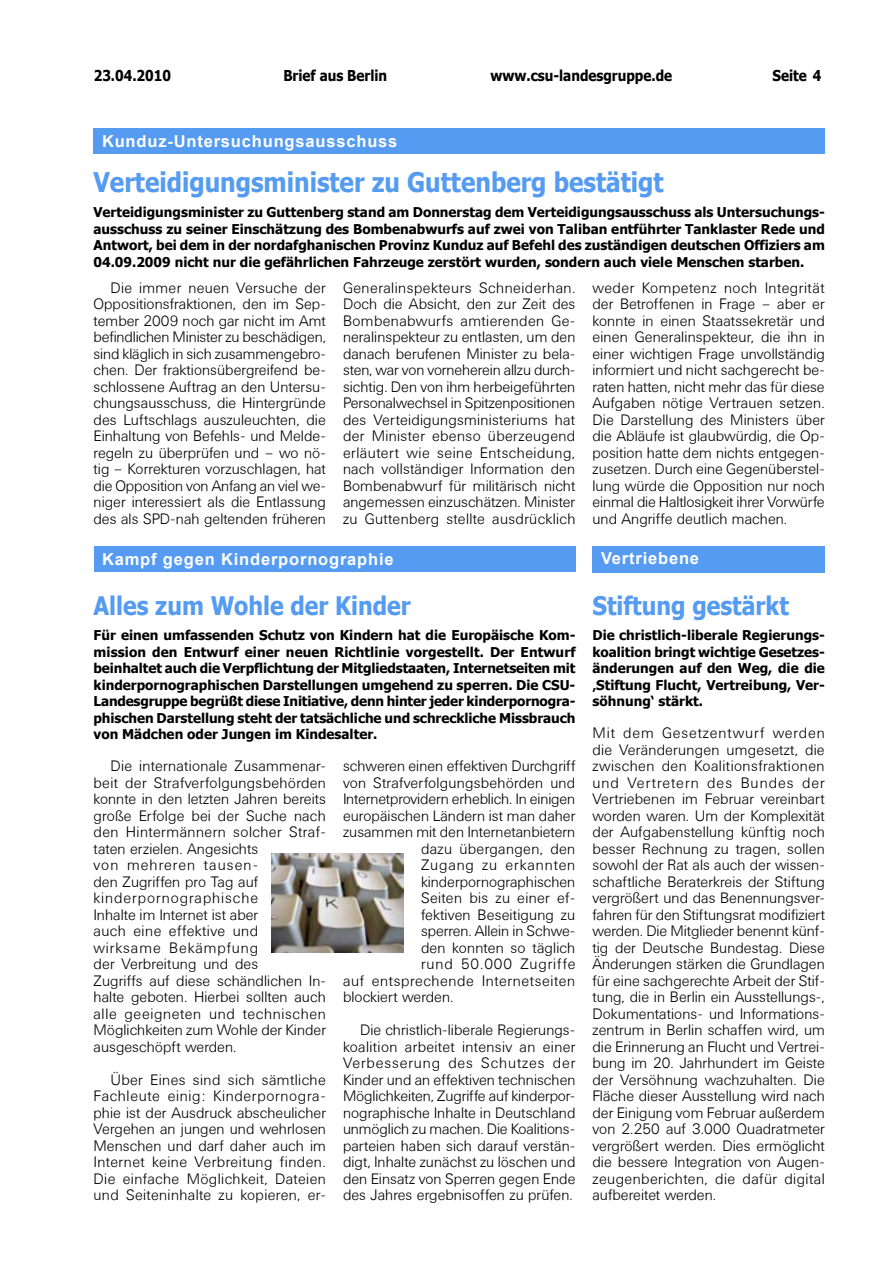
<style>
.page{position:relative;width:893px;height:1263px;background:#fff}
.page>*{position:absolute;margin:0;border:0;box-sizing:border-box;transform-origin:0 0}
.t1{font:700 27px "Tahoma";color:#559bf2;scale:.9 1}
.t2{font:700 25.5px "Tahoma";color:#559bf2;scale:.9 1}
.t3{font:700 16.5px "Arial";letter-spacing:.05em;color:#fff}
.t4{font:300 15px/16.5px "Univers BSK";letter-spacing:.005em;color:#000;text-align:justify}
.t5{font:700 15px "Tahoma";color:#000;scale:.9 1}
.t6{font:300 15px "Univers BSK";letter-spacing:.055em;color:#000}
.t7{font:300 15px "Univers BSK";letter-spacing:.035em;color:#000}
.t8{font:700 13.5px/16.5px "Tahoma";color:#000;text-align:justify}
</style>
<div class="page">
<div style="left:93px;top:129px;width:732px;height:25px;background:#559bf2"></div>
<div style="left:94px;top:547px;width:481px;height:25px;background:#559bf2"></div>
<div style="left:592px;top:546px;width:233px;height:27px;background:#559bf2"></div>
<img style="left:271px;top:854px;width:132px;height:99px">
<p class="t5" style="left:94px;top:65px;width:87px">23.04.2010</p>
<p class="t5" style="left:283px;top:65px;width:117px">Brief aus Berlin</p>
<p class="t5" style="left:490px;top:65px;width:203px">www.csu-landesgruppe.de</p>
<p class="t5" style="left:772px;top:65px;width:40px">Seite</p>
<p class="t3" style="left:102px;top:130px;width:297px">Kunduz-Untersuchungsausschuss</p>
<h1 class="t1" style="left:94px;top:164px;width:635px">Verteidigungsminister zu Guttenberg bestätigt</h1>
<p class="t8" style="left:94px;top:203px;width:733px">Verteidigungsminister zu Guttenberg stand am Donnerstag dem Verteidigungsausschuss als Untersuchungs&shy;ausschuss zu seiner Einschätzung des Bombenabwurfs auf zwei von Taliban entführter Tanklaster Rede und Antwort, bei dem in der nordafghanischen Provinz Kunduz auf Befehl des zuständigen deutschen Offiziers am 04.09.2009 nicht nur die gefährlichen Fahrzeuge zerstört wurden, sondern auch viele Menschen starben.</p>
<p class="t4" style="left:94px;top:279px;width:234px;text-indent:17px">Die immer neuen Versuche der Oppositionsfraktionen, den im Sep&shy;tember 2009 noch gar nicht im Amt befindlichen Minister zu beschädigen, sind kläglich in sich zusammengebro&shy;chen. Der fraktionsübergreifend be&shy;schlossene Auftrag an den Untersu&shy;chungsausschuss, die Hintergründe des Luftschlags auszuleuchten, die Einhaltung von Befehls- und Melde&shy;regeln zu überprüfen und – wo nö&shy;tig – Korrekturen vorzuschlagen, hat die Opposition von Anfang an viel we&shy;niger interessiert als die Entlassung des als SPD-nah geltenden früheren</p>
<p class="t4" style="left:343px;top:279px;width:234px">Generalinspekteurs Schneiderhan.<br>Doch die Absicht, den zur Zeit des Bombenabwurfs amtierenden Ge&shy;neralinspekteur zu entlasten, um den danach berufenen Minister zu bela&shy;sten, war von vorneherein allzu durch&shy;sichtig. Den von ihm herbeigeführten Personalwechsel in Spitzenpositionen des Verteidigungsministeriums hat der Minister ebenso überzeugend erläutert wie seine Entscheidung, nach vollständiger Information den Bombenabwurf für militärisch nicht angemessen einzuschätzen. Minister zu Guttenberg stellte ausdrücklich</p>
<p class="t4" style="left:592px;top:279px;width:234px">weder Kompetenz noch Integrität der Betroffenen in Frage – aber er konnte in einen Staatssekretär und einen Generalinspekteur, die ihn in einer wichtigen Frage unvollständig informiert und nicht sachgerecht be&shy;raten hatten, nicht mehr das für diese Aufgaben nötige Vertrauen setzen.<br>Die Darstellung des Ministers über die Abläufe ist glaubwürdig, die Op&shy;position hatte dem nichts entgegen&shy;zusetzen. Durch eine Gegenüberstel&shy;lung würde die Opposition nur noch einmal die Haltlosigkeit ihrer Vorwürfe und Angriffe deutlich machen.</p>
<p class="t3" style="left:102px;top:548px;width:293px">Kampf gegen Kinderpornographie</p>
<h2 class="t2" style="left:94px;top:588px;width:354px">Alles zum Wohle der Kinder</h2>
<p class="t8" style="left:94px;top:626px;width:483px">Für einen umfassenden Schutz von Kindern hat die Europäische Kom&shy;mission den Entwurf einer neuen Richtlinie vorgestellt. Der Entwurf beinhaltet auch die Verpflichtung der Mitgliedstaaten, Internetseiten mit kinderpornographischen Darstellungen umgehend zu sperren. Die CSU-Landesgruppe begrüßt diese Initiative, denn hinter jeder kinderpornogra&shy;phischen Darstellung steht der tatsächliche und schreckliche Missbrauch von Mädchen oder Jungen im Kindesalter.</p>
<p class="t4" style="left:94px;top:758px;width:234px;text-align:left;text-indent:17px">Die internationale Zusammenar&shy;beit der Strafverfolgungsbehörden konnte in den letzten Jahren bereits große Erfolge bei der Suche nach den Hintermännern solcher Straf&shy;taten erzielen. Angesichts<br>von mehreren tausen-<br>den Zugriffen pro Tag auf kinderpornographische<br>Inhalte im Internet ist aber<br>auch eine effektive und wirksame Bekämpfung<br>der Verbreitung und des<br>Zugriffs auf diese schändlichen In&shy;halte geboten. Hierbei sollten auch alle geeigneten und technischen<br>Möglichkeiten zum Wohle der Kinder ausgeschöpft werden.</p>
<p class="t4" style="left:94px;top:1071px;width:234px;text-indent:17px">Über Eines sind sich sämtliche Fachleute einig: Kinderpornogra&shy;phie ist der Ausdruck abscheulicher Vergehen an jungen und wehrlosen Menschen und darf daher auch im Internet keine Verbreitung finden.<br>Die einfache Möglichkeit, Dateien und Seiteninhalte zu kopieren, er-</p>
<p class="t4" style="left:343px;top:758px;width:234px">schweren einen effektiven Durchgriff</p>
<p class="t4" style="left:343px;top:774px;width:234px">von Strafverfolgungsbehörden und</p>
<p class="t4" style="left:343px;top:791px;width:234px">Internetprovidern erheblich. In einigen</p>
<p class="t4" style="left:343px;top:807px;width:234px">europäischen Ländern ist man daher</p>
<p class="t4" style="left:343px;top:824px;width:234px">zusammen mit den Internetanbietern</p>
<p class="t4" style="left:421px;top:840px;width:156px">dazu übergangen, den</p>
<p class="t6" style="left:421px;top:857px;width:156px">Zugang zu erkannten</p>
<p class="t4" style="left:421px;top:873px;width:156px">kinderpornographischen</p>
<p class="t4" style="left:421px;top:890px;width:156px">Seiten bis zu einer ef-</p>
<p class="t4" style="left:421px;top:906px;width:156px">fektiven Beseitigung zu</p>
<p class="t4" style="left:421px;top:923px;width:156px">sperren. Allein in Schwe-</p>
<p class="t4" style="left:421px;top:939px;width:156px">den konnten so täglich</p>
<p class="t6" style="left:421px;top:956px;width:156px">rund 50.000 Zugriffe</p>
<p class="t7" style="left:343px;top:972px;width:234px">auf entsprechende Internetseiten</p>
<p class="t4" style="left:343px;top:989px;width:112px">blockiert werden.</p>
<p class="t4" style="left:343px;top:1022px;width:234px;text-indent:17px">Die christlich-liberale Regierungs&shy;koalition arbeitet intensiv an einer Verbesserung des Schutzes der Kinder und an effektiven technischen Möglichkeiten, Zugriffe auf kinderpor&shy;nographische Inhalte in Deutschland unmöglich zu machen. Die Koalitions&shy;parteien haben sich darauf verstän&shy;digt, Inhalte zunächst zu löschen und den Einsatz von Sperren gegen Ende des Jahres ergebnisoffen zu prüfen.</p>
<p class="t3" style="left:601px;top:548px;width:100px">Vertriebene</p>
<h2 class="t2" style="left:592px;top:588px;width:220px">Stiftung gestärkt</h2>
<p class="t8" style="left:592px;top:626px;width:234px">Die christlich-liberale Regierungs&shy;koalition bringt wichtige Gesetzes&shy;änderungen auf den Weg, die die ‚Stiftung Flucht, Vertreibung, Ver&shy;söhnung‘ stärkt.</p>
<p class="t4" style="left:592px;top:725px;width:234px">Mit dem Gesetzentwurf werden die Veränderungen umgesetzt, die zwischen den Koalitionsfraktionen und Vertretern des Bundes der Vertriebenen im Februar vereinbart worden waren. Um der Komplexität der Aufgabenstellung künftig noch besser Rechnung zu tragen, sollen sowohl der Rat als auch der wissen&shy;schaftliche Beraterkreis der Stiftung vergrößert und das Benennungsver&shy;fahren für den Stiftungsrat modifiziert werden. Die Mitglieder benennt künf&shy;tig der Deutsche Bundestag. Diese Änderungen stärken die Grundlagen für eine sachgerechte Arbeit der Stif&shy;tung, die in Berlin ein Ausstellungs-, Dokumentations- und Informations&shy;zentrum in Berlin schaffen wird, um die Erinnerung an Flucht und Vertrei&shy;bung im 20. Jahrhundert im Geiste der Versöhnung wachzuhalten. Die Fläche dieser Ausstellung wird nach der Einigung vom Februar außerdem von 2.250 auf 3.000 Quadratmeter vergrößert werden. Dies ermöglicht die bessere Integration von Augen&shy;zeugenberichten, die dafür digital aufbereitet werden.</p>
</div>
